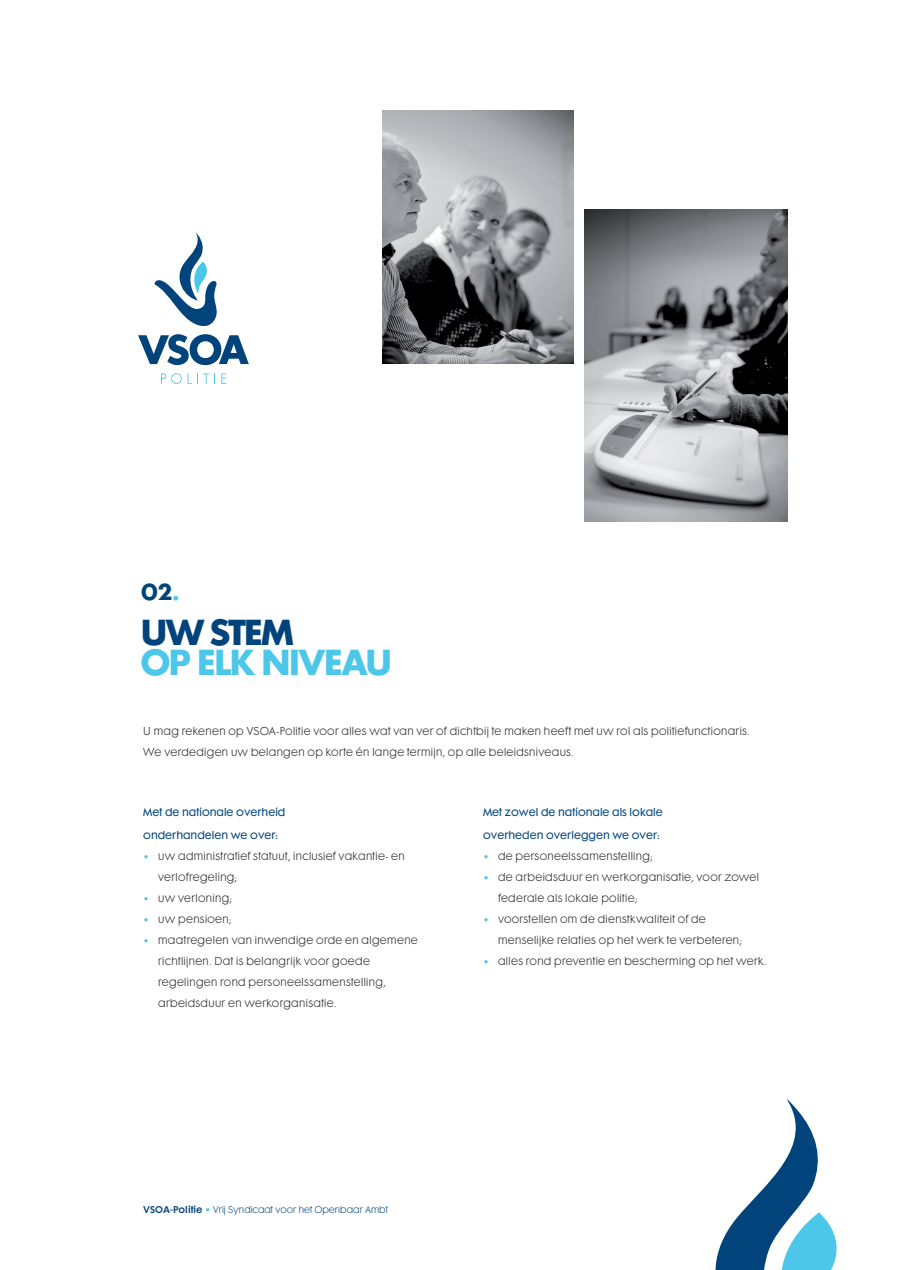
<style>
.page{position:relative;width:901px;height:1270px;background:#fff}
.page>*{position:absolute;margin:0;border:0;box-sizing:border-box;transform-origin:0 0}
.t1{font:33px "Cg Futura Maxi Bd";letter-spacing:-.085em;color:#4dc7e9}
.t2{font:33px "Cg Futura Maxi Bd";letter-spacing:-.08em;color:#00447b}
.t3{font:21px "Cg Futura Maxi Bd";color:#00447b}
.t4{font:10.5px/21px "Cg Futura Maxi Lt";letter-spacing:.03em;color:#231f20}
.t5{font:10.5px/22.5px "Cg Futura Maxi Bk";color:#00447b}
.t6{font:9px "Cg Futura Maxi Lt";color:#00447b}
.s1{color:#4dc7e9}
.s2{font-size:9px;color:#4dc7e9}
.s3{font-family:"Cg Futura Maxi De"}
</style>
<div class="page">
<svg style="left:715px;top:1099px;width:122px;height:170px"></svg>
<svg style="left:161px;top:373px;width:54px;height:11px"></svg>
<svg style="left:221px;top:373px;width:5px;height:11px"></svg>
<svg style="left:138px;top:334px;width:111px;height:31px"></svg>
<svg style="left:154px;top:232px;width:63px;height:94px"></svg>
<img style="left:383px;top:111px;width:191px;height:253px">
<img style="left:584px;top:209px;width:203px;height:312px">
<h2 class="t3" style="left:141px;top:577px;width:39px">02<span class="s1">.</span></h2>
<h1 class="t2" style="left:140px;top:611px;width:155px">UW STEM</h1>
<h1 class="t1" style="left:140px;top:641px;width:254px">OP ELK NIVEAU</h1>
<p class="t4" style="left:143px;top:720px;width:608px">U mag rekenen op VSOA-Politie voor alles wat van ver of dichtbij te maken heeft met uw rol als politiefunctionaris.<br>We verdedigen uw belangen op korte én lange termijn, op alle beleidsniveaus.</p>
<p class="t5" style="left:143px;top:801px;width:144px">Met de nationale overheid onderhandelen we over:</p>
<p class="t4" style="left:158px;top:845px;width:248px;text-indent:-15px"><span class="s2">•</span> uw administratief statuut, inclusief vakantie- en verlofregeling;</p>
<p class="t4" style="left:143px;top:887px;width:90px"><span class="s2">•</span> uw verloning;</p>
<p class="t4" style="left:143px;top:908px;width:90px"><span class="s2">•</span> uw pensioen;</p>
<p class="t4" style="left:158px;top:929px;width:261px;text-indent:-15px"><span class="s2">•</span> maatregelen van inwendige orde en algemene richtlijnen. Dat is belangrijk voor goede regelingen rond personeelssamenstelling, arbeidsduur en werkorganisatie.</p>
<p class="t5" style="left:483px;top:801px;width:181px">Met zowel de nationale als lokale overheden overleggen we over:</p>
<p class="t4" style="left:483px;top:845px;width:171px"><span class="s2">•</span> de personeelssamenstelling;</p>
<p class="t4" style="left:498px;top:866px;width:263px;text-indent:-15px"><span class="s2">•</span> de arbeidsduur en werkorganisatie, voor zowel federale als lokale politie;</p>
<p class="t4" style="left:498px;top:908px;width:245px;text-indent:-15px"><span class="s2">•</span> voorstellen om de dienstkwaliteit of de menselijke relaties op het werk te verbeteren;</p>
<p class="t4" style="left:483px;top:950px;width:285px"><span class="s2">•</span> alles rond preventie en bescherming op het werk.</p>
<p class="t6" style="left:143px;top:1203px;width:246px"><span class="s3">VSOA-Politie</span> <span class="s1">•</span> Vrij Syndicaat voor het Openbaar Ambt</p>
</div>
